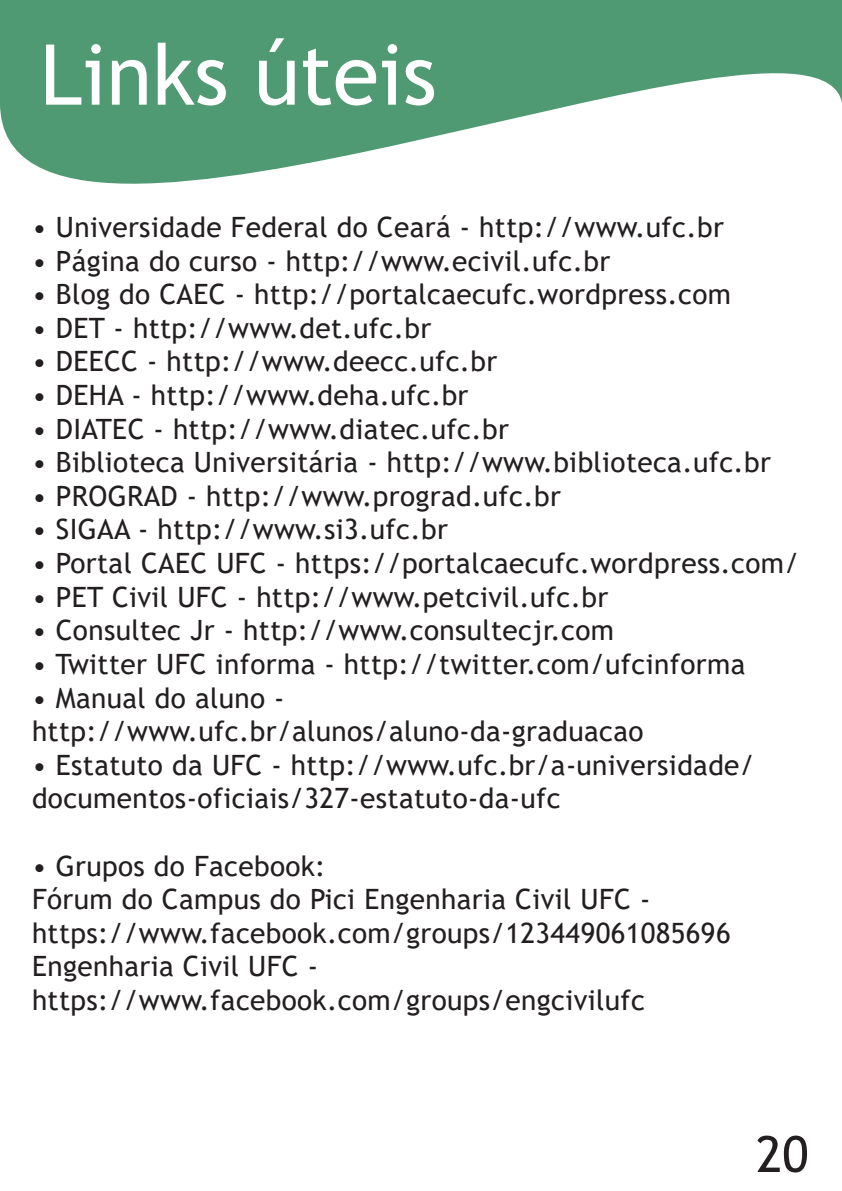
<style>
.page{position:relative;width:842px;height:1191px;background:#fff}
.page>*{position:absolute;margin:0;border:0;box-sizing:border-box;transform-origin:0 0}
.t1{font:84px "Trebuchet MS";color:#fff}
.t2{font:50px "Trebuchet MS";color:#231f20}
.t3{font:28px/33.6px "Trebuchet MS";letter-spacing:.015em;color:#231f20}
</style>
<div class="page">
<svg style="left:0;top:0;width:842px;height:184px;fill:#4f9973"></svg>
<h1 class="t1" style="left:40px;top:22px;width:398px">Links úteis</h1>
<p class="t3" style="left:32px;top:210px;width:693px">• Universidade Federal do Ceará - http://www.ufc.br</p>
<p class="t3" style="left:32px;top:244px;width:580px">• Página do curso - http://www.ecivil.ufc.br</p>
<p class="t3" style="left:32px;top:277px;width:701px">• Blog do CAEC - http://portalcaecufc.wordpress.com</p>
<p class="t3" style="left:32px;top:311px;width:401px">• DET - http://www.det.ufc.br</p>
<p class="t3" style="left:32px;top:344px;width:467px">• DEECC - http://www.deecc.ufc.br</p>
<p class="t3" style="left:32px;top:378px;width:438px">• DEHA - http://www.deha.ufc.br</p>
<p class="t3" style="left:32px;top:412px;width:478px">• DIATEC - http://www.diatec.ufc.br</p>
<p class="t3" style="left:32px;top:445px;width:741px">• Biblioteca Universitária - http://www.biblioteca.ufc.br</p>
<p class="t3" style="left:32px;top:479px;width:530px">• PROGRAD - http://www.prograd.ufc.br</p>
<p class="t3" style="left:32px;top:512px;width:417px">• SIGAA - http://www.si3.ufc.br</p>
<p class="t3" style="left:32px;top:546px;width:768px">• Portal CAEC UFC - https://portalcaecufc.wordpress.com/</p>
<p class="t3" style="left:32px;top:580px;width:578px">• PET Civil UFC - http://www.petcivil.ufc.br</p>
<p class="t3" style="left:32px;top:613px;width:583px">• Consultec Jr - http://www.consultecjr.com</p>
<p class="t3" style="left:32px;top:647px;width:715px">• Twitter UFC informa - http://twitter.com/ufcinforma</p>
<p class="t3" style="left:32px;top:680px;width:613px">• Manual do aluno - http://www.ufc.br/alunos/aluno-da-graduacao</p>
<p class="t3" style="left:32px;top:748px;width:724px">• Estatuto da UFC - http://www.ufc.br/a-universidade/ documentos-oficiais/327-estatuto-da-ufc</p>
<p class="t3" style="left:32px;top:848px;width:700px">• Grupos do Facebook:<br>Fórum do Campus do Pici Engenharia Civil UFC - https://www.facebook.com/groups/123449061085696<br>Engenharia Civil UFC - https://www.facebook.com/groups/engcivilufc</p>
<h2 class="t2" style="left:756px;top:1122px;width:54px">20</h2>
</div>
